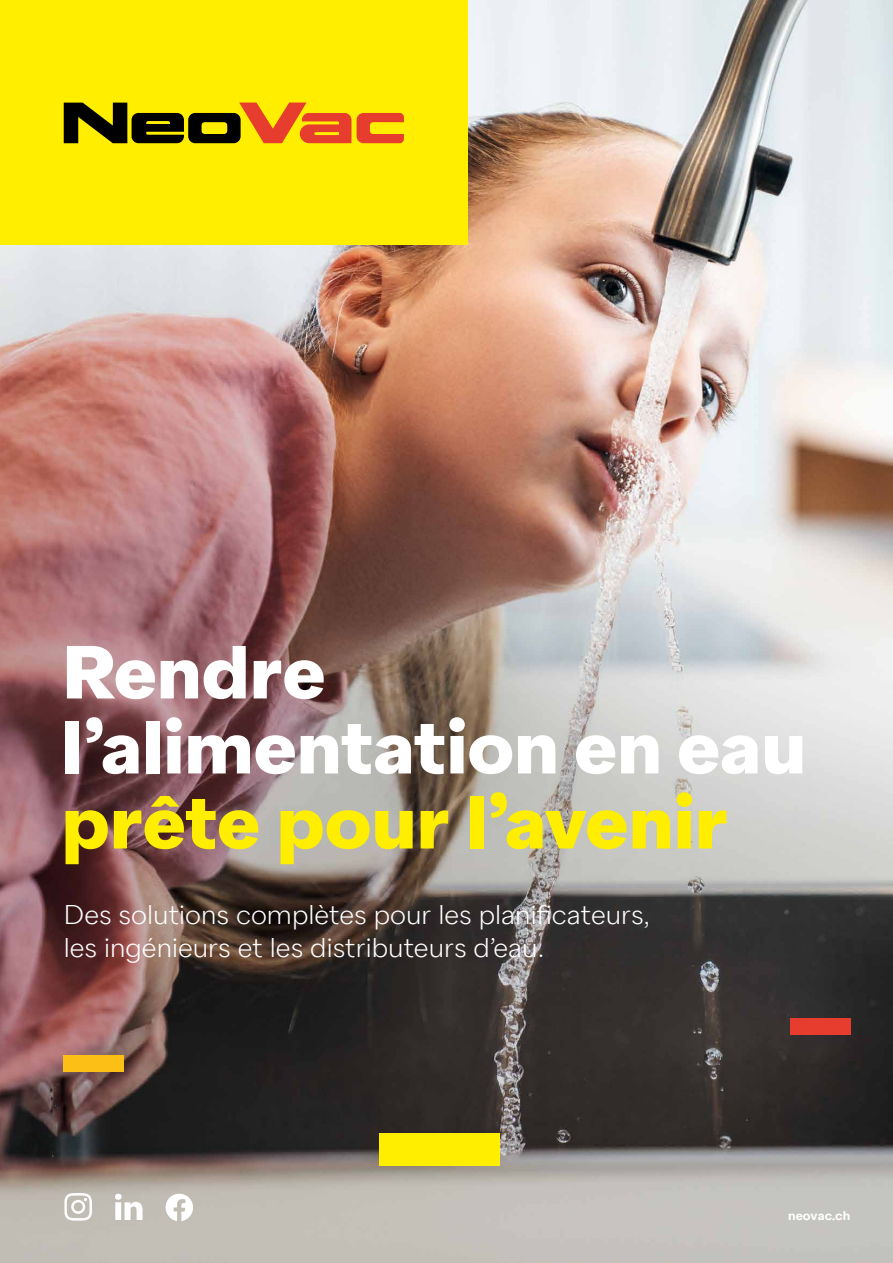
<style>
.page{position:relative;width:893px;height:1263px;background:#fff}
.page>*{position:absolute;margin:0;border:0;box-sizing:border-box;transform-origin:0 0}
.t1{font:700 75px/75px "Neo Vac Sans";color:#fff}
.t2{font:700 75px "Neo Vac Sans";color:#fe0}
.t3{font:300 27px/33px "Neo Vac Sans";color:#fff}
.t4{font:600 12.75px "Neo Vac Sans";color:#fff}
</style>
<div class="page">
<img style="left:0;top:0;width:893px;height:1263px">
<div style="left:0;top:0;width:468px;height:245px;background:#fe0"></div>
<svg style="left:64px;top:103px;width:287px;height:40px"></svg>
<svg style="left:357px;top:113px;width:47px;height:30px"></svg>
<div style="left:64px;top:1055px;width:60px;height:16px;background:#fbbf15"></div>
<div style="left:380px;top:1133px;width:120px;height:32px;background:#fe0"></div>
<svg style="left:64px;top:1193px;width:28px;height:27px"></svg>
<svg style="left:166px;top:1194px;width:27px;height:27px"></svg>
<svg style="left:115px;top:1194px;width:28px;height:26px"></svg>
<div style="left:790px;top:1019px;width:60px;height:16px;background:#e63d2f"></div>
<h1 class="t1" style="left:62px;top:638px;width:746px">Rendre l’alimentation en eau</h1>
<h1 class="t2" style="left:62px;top:777px;width:667px">prête pour l’avenir</h1>
<p class="t3" style="left:64px;top:898px;width:587px">Des solutions complètes pour les planificateurs, les ingénieurs et les distributeurs d’eau.</p>
<p class="t4" style="left:788px;top:1208px;width:64px">neovac.ch</p>
</div>
